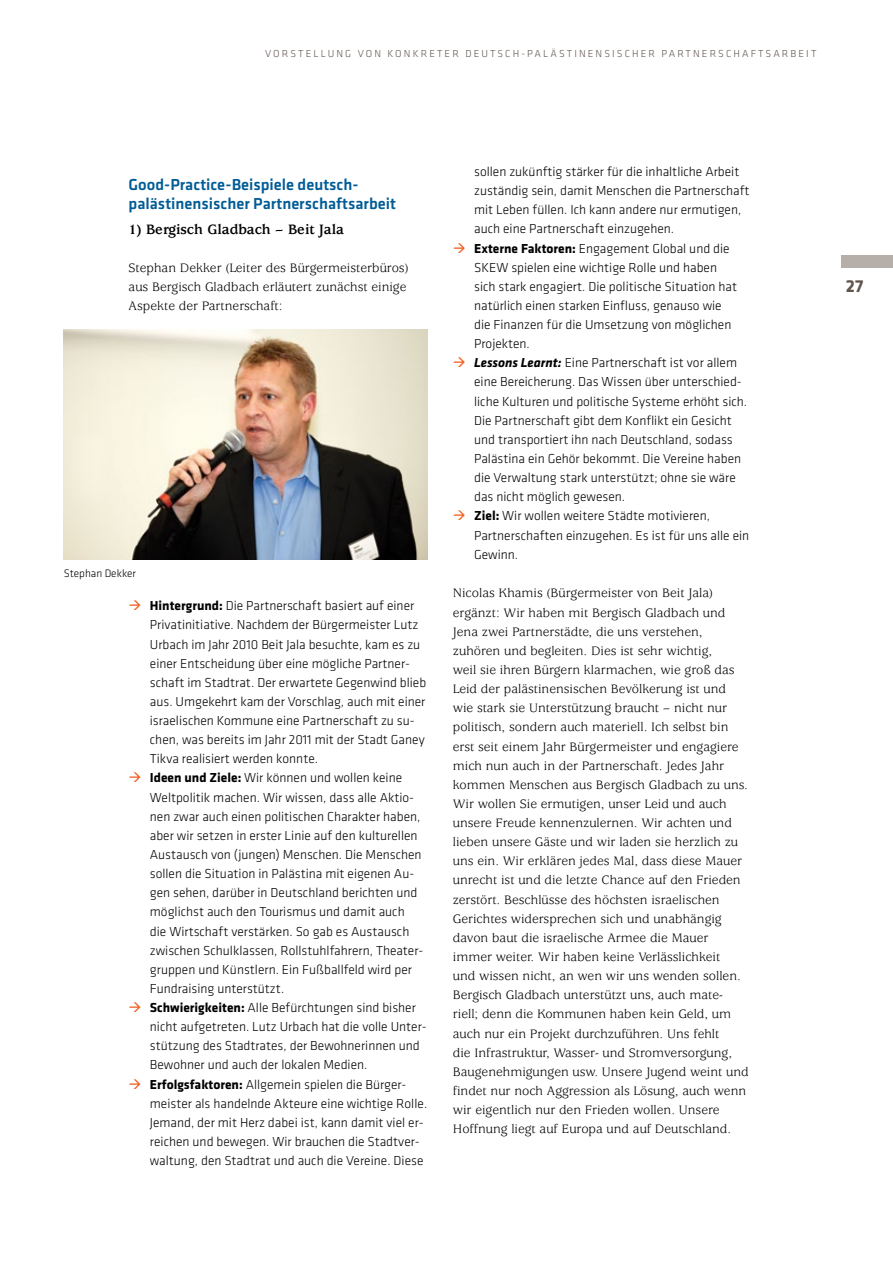
<style>
.page{position:relative;width:893px;height:1263px;background:#fff}
.page>*{position:absolute;margin:0;border:0;box-sizing:border-box;transform-origin:0 0}
.t1{font:700 18px "Klavika Basic";color:#61544d}
.t2{font:500 16.5px/19.2px "Klavika Basic";color:#005b96}
.Absatzüberschrift{font:700 15px "Usherwood Std";color:#000}
.t3{font:300 13.5px/19.2px "Klavika Basic";color:#000}
.Normal_mit{font:13.5px/19.2px "Usherwood Std";color:#000}
.t4{font:300 11.25px "Klavika Basic";color:#000}
.t5{font:300 10.5px "Klavika Basic";letter-spacing:.2em;color:#61544d}
.s1{font-weight:700}
.s2{font-weight:700;font-style:italic}
</style>
<div class="page">
<div style="left:842px;top:255px;width:51px;height:13px;background:#b6afa9"></div>
<img style="left:64px;top:330px;width:363px;height:229px">
<p class="t5" style="left:265px;top:47px;width:553px">VORSTELLUNG VON KONKRETER DEUTSCH-PALÄSTINENSISCHER PARTNERSCHAFTSARBEIT</p>
<h2 class="t2" style="left:129px;top:174px;width:269px">Good-Practice-Beispiele deutsch&shy;palästinensischer Partnerschaftsarbeit</h2>
<p class="Absatzüberschrift" style="left:129px;top:221px;width:217px">1) Bergisch Gladbach – Beit Jala</p>
<p class="Normal_mit" style="left:129px;top:259px;width:282px">Stephan Dekker (Leiter des Bürgermeisterbüros) aus Bergisch Gladbach erläutert zunächst einige<br>Aspekte der Partnerschaft:</p>
<p class="t4" style="left:64px;top:566px;width:74px">Stephan Dekker</p>
<p class="t3" style="left:150px;top:596px;width:278px"><span class="s1">Hintergrund:</span> Die Partnerschaft basiert auf einer Privatinitiative. Nachdem der Bürgermeister Lutz Urbach im Jahr 2010 Beit Jala besuchte, kam es zu einer Entscheidung über eine mögliche Partner&shy;schaft im Stadtrat. Der erwartete Gegenwind blieb aus. Umgekehrt kam der Vorschlag, auch mit einer israelischen Kommune eine Partnerschaft zu su&shy;chen, was bereits im Jahr 2011 mit der Stadt Ganey Tikva realisiert werden konnte.</p>
<p class="t3" style="left:150px;top:768px;width:275px"><span class="s1">Ideen und Ziele:</span> Wir können und wollen keine Weltpolitik machen. Wir wissen, dass alle Aktio&shy;nen zwar auch einen politischen Charakter haben, aber wir setzen in erster Linie auf den kulturellen Austausch von (jungen) Menschen. Die Menschen sollen die Situation in Palästina mit eigenen Au&shy;gen sehen, darüber in Deutschland berichten und möglichst auch den Tourismus und damit auch die Wirtschaft verstärken. So gab es Austausch zwischen Schulklassen, Rollstuhlfahrern, Theater&shy;gruppen und Künstlern. Ein Fußballfeld wird per Fundraising unterstützt.</p>
<p class="t3" style="left:150px;top:998px;width:278px"><span class="s1">Schwierigkeiten:</span> Alle Befürchtungen sind bisher nicht aufgetreten. Lutz Urbach hat die volle Unter&shy;stützung des Stadtrates, der Bewohnerinnen und Bewohner und auch der lokalen Medien.</p>
<p class="t3" style="left:150px;top:1074px;width:279px"><span class="s1">Erfolgsfaktoren:</span> Allgemein spielen die Bürger&shy;meister als handelnde Akteure eine wichtige Rolle.<br>Jemand, der mit Herz dabei ist, kann damit viel er&shy;reichen und bewegen. Wir brauchen die Stadtver&shy;waltung, den Stadtrat und auch die Vereine. Diese</p>
<p class="t3" style="left:474px;top:162px;width:277px">sollen zukünftig stärker für die inhaltliche Arbeit zuständig sein, damit Menschen die Partnerschaft mit Leben füllen. Ich kann andere nur ermutigen, auch eine Partnerschaft einzugehen.</p>
<p class="t3" style="left:474px;top:238px;width:264px"><span class="s1">Externe Faktoren:</span> Engagement Global und die SKEW spielen eine wichtige Rolle und haben sich stark engagiert. Die politische Situation hat natürlich einen starken Einfluss, genauso wie die Finanzen für die Umsetzung von möglichen Projekten.</p>
<p class="t3" style="left:474px;top:353px;width:274px"><span class="s2">Lessons Learnt:</span> Eine Partnerschaft ist vor allem eine Bereicherung. Das Wissen über unterschied&shy;liche Kulturen und politische Systeme erhöht sich.<br>Die Partnerschaft gibt dem Konflikt ein Gesicht und transportiert ihn nach Deutschland, sodass Palästina ein Gehör bekommt. Die Vereine haben die Verwaltung stark unterstützt; ohne sie wäre das nicht möglich gewesen.</p>
<p class="t3" style="left:474px;top:506px;width:277px"><span class="s1">Ziel:</span> Wir wollen weitere Städte motivieren,<br>Partnerschaften einzugehen. Es ist für uns alle ein<br>Gewinn.</p>
<p class="Normal_mit" style="left:453px;top:584px;width:297px">Nicolas Khamis (Bürgermeister von Beit Jala) ergänzt: Wir haben mit Bergisch Gladbach und Jena zwei Partnerstädte, die uns verstehen, zuhören und begleiten. Dies ist sehr wichtig,<br>weil sie ihren Bürgern klarmachen, wie groß das Leid der palästinensischen Bevölkerung ist und wie stark sie Unterstützung braucht – nicht nur politisch, sondern auch materiell. Ich selbst bin erst seit einem Jahr Bürgermeister und engagiere mich nun auch in der Partnerschaft. Jedes Jahr kommen Menschen aus Bergisch Gladbach zu uns.<br>Wir wollen Sie ermutigen, unser Leid und auch unsere Freude kennenzulernen. Wir achten und lieben unsere Gäste und wir laden sie herzlich zu uns ein. Wir erklären jedes Mal, dass diese Mauer unrecht ist und die letzte Chance auf den Frieden zerstört. Beschlüsse des höchsten israelischen Gerichtes widersprechen sich und unabhängig davon baut die israelische Armee die Mauer immer weiter. Wir haben keine Verlässlichkeit<br>und wissen nicht, an wen wir uns wenden sollen.<br>Bergisch Gladbach unterstützt uns, auch mate&shy;riell; denn die Kommunen haben kein Geld, um auch nur ein Projekt durchzuführen. Uns fehlt<br>die Infrastruktur, Wasser- und Stromversorgung, Baugenehmigungen usw. Unsere Jugend weint und findet nur noch Aggression als Lösung, auch wenn wir eigentlich nur den Frieden wollen. Unsere Hoffnung liegt auf Europa und auf Deutschland.</p>
<h1 class="t1" style="left:846px;top:273px;width:19px">27</h1>
</div>
